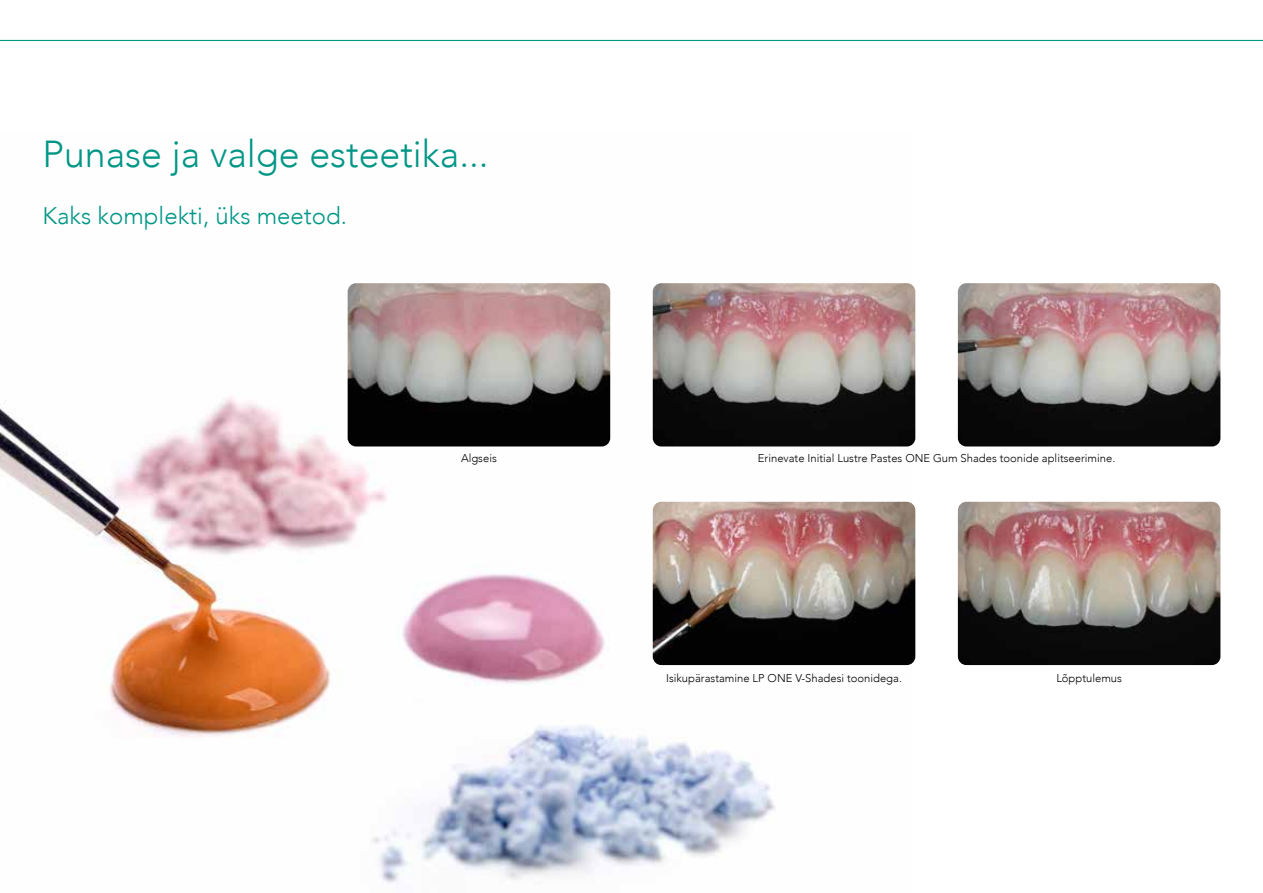
<style>
.page{position:relative;width:1263px;height:893px;background:#fff}
.page>*{position:absolute;margin:0;border:0;box-sizing:border-box;transform-origin:0 0}
.t1{font:300 37.5px "Avenir";color:#009686}
.t2{font:300 24px "Avenir";color:#009686}
.t3{font:300 11.25px "Avenir";color:#000}
</style>
<div class="page">
<img style="left:0;top:290px;width:910px;height:593px">
<img style="left:348px;top:283px;width:262px;height:163px">
<img style="left:958px;top:283px;width:262px;height:163px">
<img style="left:653px;top:283px;width:262px;height:163px">
<img style="left:958px;top:502px;width:262px;height:163px">
<img style="left:653px;top:502px;width:262px;height:163px">
<svg style="left:0;top:39px;width:1263px;height:2px;background:#73c6b9"></svg>
<h1 class="t1" style="left:43px;top:131px;width:448px">Punase ja valge esteetika...</h1>
<h2 class="t2" style="left:43px;top:201px;width:306px">Kaks komplekti, üks meetod.</h2>
<p class="t3" style="left:461px;top:452px;width:37px">Algseis</p>
<p class="t3" style="left:758px;top:452px;width:359px">Erinevate Initial Lustre Pastes ONE Gum Shades toonide aplitseerimine.</p>
<p class="t3" style="left:666px;top:671px;width:237px">Isikupärastamine LP ONE V-Shadesi toonidega.</p>
<p class="t3" style="left:1056px;top:671px;width:67px">Lõpptulemus</p>
</div>
